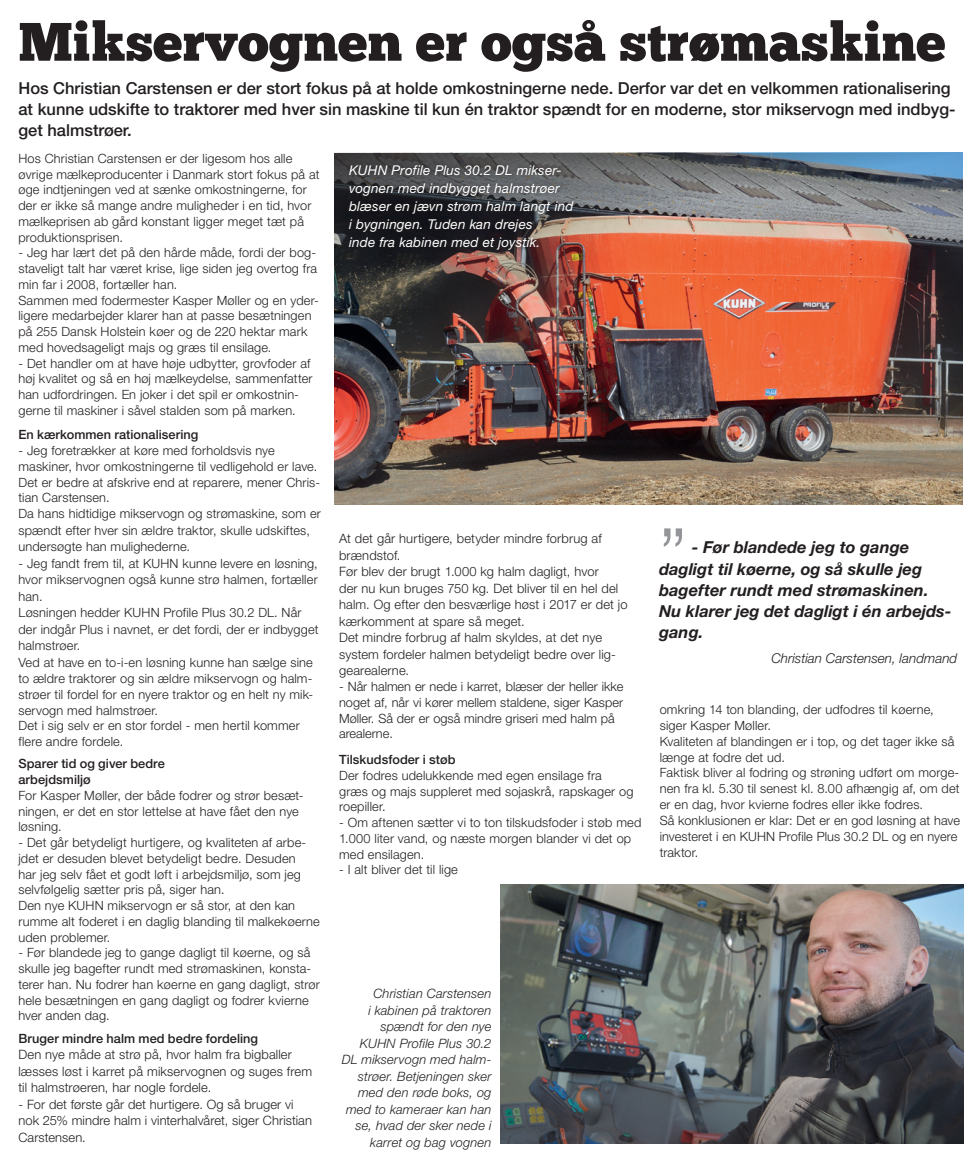
<style>
.page{position:relative;width:978px;height:1170px;background:#fff}
.page>*{position:absolute;margin:0;border:0;box-sizing:border-box;transform-origin:0 0}
.Mellemrubrik{font:300 75px "Helvetica Neue LT Std";color:#939598}
.Artikel_overskrift_C{font:54px "Chunk Five Ex";color:#231f20}
.Mellemrubrik-2{font:500 16.5px/21px "Helvetica Neue LT Std";color:#231f20}
.Mellemrubrik-3{font:italic 700 16.5px/21px "Helvetica Neue LT Std";color:#231f20}
.Beskrivelse{font:italic 13.5px/18px "Helvetica Neue LT Std";letter-spacing:.01em;color:#fff}
.Mellemrubrik-4{font:italic 300 13.5px "Helvetica Neue LT Std";color:#231f20}
.Beskrivelse-2{font:300 12.9px/16.5px "Helvetica Neue LT Std";letter-spacing:.01em;color:#231f20}
.Beskrivelse-3{font:italic 300 12.9px/16.5px "Helvetica Neue LT Std";letter-spacing:.01em;color:#231f20;text-align:right}
.Beskrivelse-4{font:300 12.75px/15.8px "Helvetica Neue LT Std";letter-spacing:.015em;color:#231f20}
.Brød_mellemrubrik{font:500 12.75px/15.8px "Helvetica Neue LT Std";letter-spacing:.005em;color:#231f20}
.s1{font-size:12.9px}
</style>
<div class="page">
<img style="left:334px;top:153px;width:628px;height:351px">
<div style="left:345px;top:160px;width:233px;height:94px;background:#231f20;opacity:.75"></div>
<img style="left:500px;top:884px;width:464px;height:259px">
<p class="Artikel_overskrift_C" style="left:18px;top:1px;width:929px">Mikservognen er også strømaskine</p>
<p class="Mellemrubrik-2" style="left:18px;top:78px;width:939px">Hos Christian Carstensen er der stort fokus på at holde omkostningerne nede. Derfor var det en velkommen rationalisering at kunne udskifte to traktorer med hver sin maskine til kun én traktor spændt for en moderne, stor mikservogn med indbyg&shy;get halmstrøer.</p>
<p class="Beskrivelse-4" style="left:18px;top:150px;width:303px">Hos Christian Carstensen er der ligesom hos alle øvrige mælkeproducenter i Danmark stort fokus på at øge indtjeningen ved at sænke omkostningerne, for der er ikke så mange andre muligheder i en tid, hvor mælkeprisen ab gård konstant ligger meget tæt på produktionsprisen.</p>
<p class="Beskrivelse-4" style="left:18px;top:245px;width:300px;text-align:justify">- Jeg har lært det på den hårde måde, fordi der bog&shy;staveligt talt har været krise, lige siden jeg overtog fra min far i 2008, fortæller han.</p>
<p class="Beskrivelse-4" style="left:18px;top:292px;width:302px">Sammen med fodermester Kasper Møller og en yder&shy;ligere medarbejder klarer han at passe besætningen på 255 Dansk Holstein køer og de 220 hektar mark med hovedsageligt majs og græs til ensilage.</p>
<p class="Beskrivelse-4" style="left:18px;top:355px;width:296px">- Det handler om at have høje udbytter, grovfoder af høj kvalitet og så en høj mælkeydelse, sammenfatter han udfordringen. En joker i det spil er omkostnin&shy;gerne til maskiner i såvel stalden som på marken.</p>
<p class="Brød_mellemrubrik" style="left:18px;top:426px;width:181px">En kærkommen rationalisering</p>
<p class="Beskrivelse-4" style="left:18px;top:442px;width:303px">- Jeg foretrækker at køre med forholdsvis nye maskiner, hvor omkostningerne til vedligehold er lave.<br>Det er bedre at afskrive end at reparere, mener Chris&shy;tian Carstensen.</p>
<p class="Beskrivelse-4" style="left:18px;top:505px;width:304px;line-height:16.5px">Da hans hidtidige mikservogn og strømaskine, som er spændt efter hver sin ældre traktor, skulle udskiftes, undersøgte han mulighederne.</p>
<p class="Beskrivelse-4" style="left:18px;top:554px;width:301px;line-height:16.5px;text-align:justify">- Jeg fandt frem til, at KUHN kunne levere en løsning, hvor mikservognen også kunne strø halmen, fortæller han.</p>
<p class="Beskrivelse-4" style="left:18px;top:604px;width:302px;line-height:16.5px">Løsningen hedder KUHN Profile Plus 30.2 DL. Når der indgår Plus i navnet, er det fordi, der er indbygget halmstrøer.</p>
<p class="Beskrivelse-4" style="left:18px;top:653px;width:296px;text-align:justify">Ved at have en to-i-en løsning kunne han sælge sine to ældre traktorer og sin ældre mikservogn og halm&shy;strøer til fordel for en nyere traktor og en helt ny mik&shy;servogn med halmstrøer.</p>
<p class="Beskrivelse-4" style="left:18px;top:717px;width:283px">Det i sig selv er en stor fordel - men hertil kommer flere andre fordele.</p>
<p class="Brød_mellemrubrik" style="left:18px;top:755px;width:148px">Sparer tid og giver bedre arbejdsmiljø</p>
<p class="Beskrivelse-4" style="left:18px;top:787px;width:287px">For Kasper Møller, der både fodrer og strør besæt&shy;ningen, er det en stor lettelse at have fået den nye løsning.</p>
<p class="Beskrivelse-4" style="left:18px;top:834px;width:289px">- Det går betydeligt hurtigere, og kvaliteten af arbe&shy;jdet er desuden blevet betydeligt bedre. Desuden har jeg selv fået et godt løft i arbejdsmiljø, som jeg selvfølgelig sætter pris på, siger han.</p>
<p class="Beskrivelse-4" style="left:18px;top:897px;width:303px">Den nye KUHN mikservogn er så stor, at den kan rumme alt foderet i en daglig blanding til malkekøerne uden problemer.</p>
<p class="Beskrivelse-4" style="left:18px;top:944px;width:303px">- Før blandede jeg to gange dagligt til køerne, og så skulle jeg bagefter rundt med strømaskinen, konsta&shy;terer han. Nu fodrer han køerne en gang dagligt, strør hele besætningen en gang dagligt og fodrer kvierne hver anden dag.</p>
<p class="Brød_mellemrubrik" style="left:18px;top:1029px;width:241px">Bruger mindre halm med bedre fordeling</p>
<p class="Beskrivelse-2" style="left:18px;top:1045px;width:295px">Den nye måde at strø på, hvor halm fra bigballer læsses løst i karret på mikservognen og suges frem til halmstrøeren, har nogle fordele.</p>
<p class="Beskrivelse-2" style="left:18px;top:1095px;width:295px">- For det første går det hurtigere. Og så bruger vi nok 25% mindre halm i vinterhalvåret, siger Christian<br>Carstensen.</p>
<p class="Beskrivelse" style="left:349px;top:161px;width:226px">KUHN Profile Plus 30.2 DL mikser&shy;vognen med indbygget halmstrøer blæser en jævn strøm halm langt ind i bygningen. Tuden kan drejes<br>inde fra kabinen med et joystik.</p>
<p class="Mellemrubrik" style="left:659px;top:509px;width:29px">”</p>
<p class="Beskrivelse-2" style="left:339px;top:530px;width:264px">At det går hurtigere, betyder mindre forbrug af brændstof.</p>
<p class="Beskrivelse-2" style="left:339px;top:563px;width:290px">Før blev der brugt 1.000 kg halm dagligt, hvor<br>der nu kun bruges 750 kg. Det bliver til en hel del halm. Og efter den besværlige høst i 2017 er det jo kærkomment at spare så meget.</p>
<p class="Beskrivelse-2" style="left:339px;top:629px;width:278px">Det mindre forbrug af halm skyldes, at det nye system fordeler halmen betydeligt bedre over lig&shy;gearealerne.</p>
<p class="Beskrivelse-4" style="left:339px;top:678px;width:286px">- Når halmen er nede i karret, blæser der heller ikke noget af, når vi kører mellem staldene, siger Kasper Møller. Så der er også mindre griseri med halm på arealerne.</p>
<p class="Brød_mellemrubrik" style="left:339px;top:751px;width:118px">Tilskudsfoder i støb</p>
<p class="Beskrivelse-4" style="left:339px;top:767px;width:296px">Der fodres udelukkende med egen ensilage fra græs og majs suppleret med sojaskrå, rapskager og roepiller.</p>
<p class="Beskrivelse-4" style="left:339px;top:814px;width:304px">- Om aftenen sætter vi to ton tilskudsfoder i støb med<br>1.000 liter vand, og næste morgen blander vi det op med ensilagen.</p>
<p class="Beskrivelse-4" style="left:339px;top:861px;width:120px">- I alt bliver det til lige</p>
<p class="Mellemrubrik-3" style="left:659px;top:536px;width:294px;text-indent:33px">- Før blandede jeg to gange dagligt til køerne, og så skulle jeg bagefter rundt med strømaskinen.<br>Nu klarer jeg det dagligt i én arbejds&shy;gang.</p>
<p class="Mellemrubrik-4" style="left:771px;top:649px;width:188px">Christian Carstensen, landmand</p>
<p class="Beskrivelse-4" style="left:660px;top:701px;width:276px">omkring 14 ton blanding, der udfodres til køerne, siger Kasper Møller.</p>
<p class="Beskrivelse-4" style="left:660px;top:733px;width:296px">Kvaliteten af blandingen er i top, og det tager ikke så længe at fodre det ud.</p>
<p class="Beskrivelse-4" style="left:660px;top:764px;width:301px;text-align:justify">Faktisk bliver al fodring og strøning udført om morge&shy;nen fra kl. 5.30 til senest kl. 8.00 afhængig af, om det er en dag, hvor kvierne fodres eller ikke fodres.</p>
<p class="Beskrivelse-4" style="left:660px;top:811px;width:302px;line-height:16.2px">Så konklusionen er klar: Det er en god løsning at have investeret i en KUHN Profile Plus 30.2 DL og en nyere traktor<span class="s1">.</span></p>
<p class="Beskrivelse-3" style="left:342px;top:985px;width:151px">Christian Carstensen<br>i kabinen på traktoren spændt for den nye<br>KUHN Profile Plus 30.2<br>DL mikservogn med halm&shy;strøer. Betjeningen sker med den røde boks, og med to kameraer kan han se, hvad der sker nede i karret og bag vognen</p>
</div>
